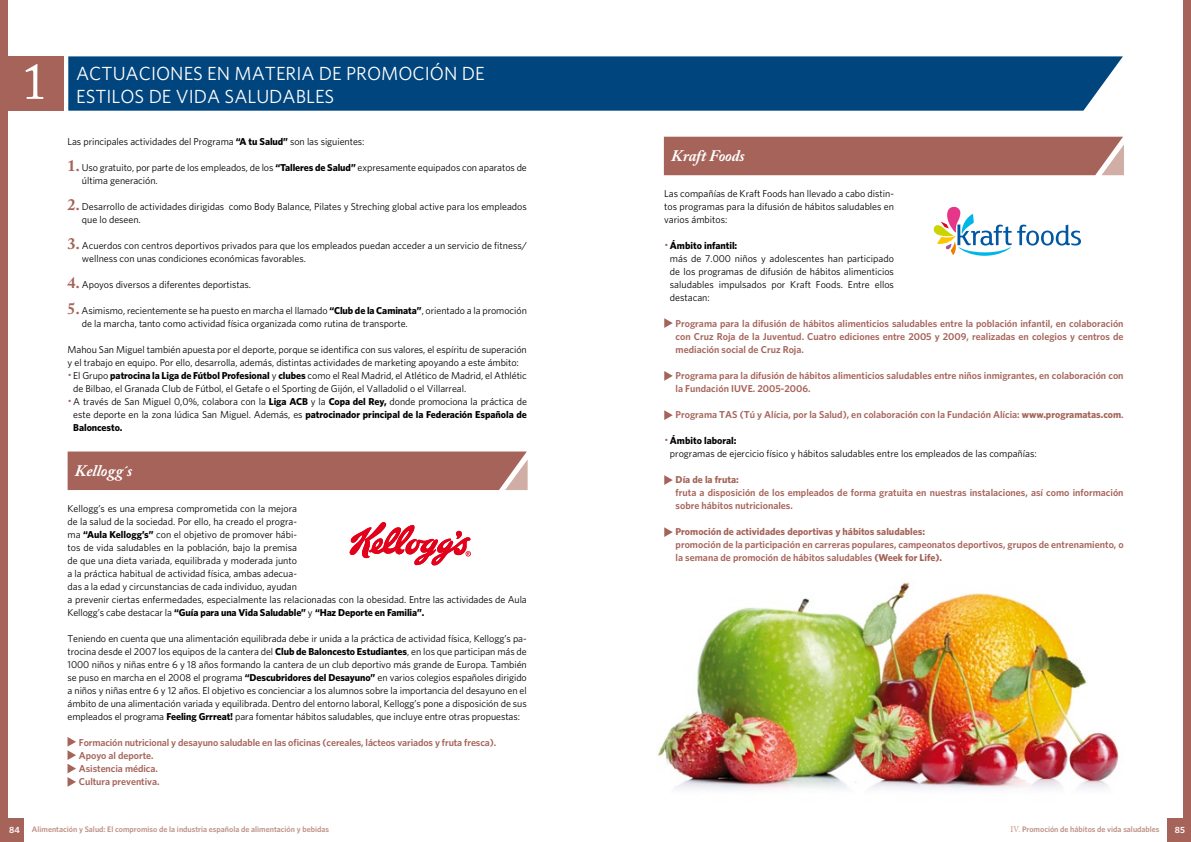
<style>
.page{position:relative;width:1191px;height:842px;background:#fff}
.page>*{position:absolute;margin:0;border:0;box-sizing:border-box;transform-origin:0 0}
.t1{font:51px "Adobe Caslon Pro";color:#fff}
.t2{font:19px "Whitney";color:#fff}
.t3{font:italic 700 16px "Adobe Caslon Pro";color:#fff}
.t4{font:700 14px/26px "Bodoni Std";color:#a56359}
.t5{font:10px/13px "Whitney";letter-spacing:-.005em;color:#000}
.t6{font:600 10px/13px "Whitney";color:#a56359}
.t7{font:700 10px "Whitney";letter-spacing:-.005em;color:#000}
.t8{font:700 10px "Whitney";color:#a56359}
.t9{font:600 9px "Whitney";color:#fff}
.t10{font:600 8px "Whitney";color:#be9084}
.s1{font-weight:700}
.s2{font-family:"Adobe Caslon Pro";font-weight:700;font-size:16px;color:#a56359}
.s3{font-weight:400}
.s4{font-family:"Adobe Caslon Pro";font-weight:400}
</style>
<div class="page">
<div style="left:0;top:0;width:7px;height:842px;background:#a56359"></div>
<div style="left:0;top:818px;width:24px;height:24px;background:#a56359"></div>
<div style="left:1183px;top:0;width:8px;height:842px;background:#a56359"></div>
<div style="left:1167px;top:818px;width:24px;height:24px;background:#a56359"></div>
<div style="left:68px;top:56px;width:1055px;height:55px;background:#00457d"></div>
<div style="left:7px;top:56px;width:57px;height:55px;background:#a56359"></div>
<svg style="left:68px;top:737px;width:8px;height:50px"></svg>
<div style="left:68px;top:451px;width:459px;height:39px;background:#a56359"></div>
<svg style="left:349px;top:522px;width:122px;height:44px"></svg>
<img style="left:657px;top:582px;width:462px;height:208px">
<div style="left:664px;top:137px;width:460px;height:38px;background:#a56359"></div>
<svg style="left:664px;top:318px;width:9px;height:10px"></svg>
<svg style="left:664px;top:410px;width:9px;height:10px"></svg>
<svg style="left:664px;top:371px;width:9px;height:10px"></svg>
<svg style="left:664px;top:475px;width:9px;height:10px"></svg>
<svg style="left:664px;top:527px;width:9px;height:10px"></svg>
<svg style="left:1017px;top:225px;width:64px;height:21px"></svg>
<svg style="left:933px;top:206px;width:78px;height:50px"></svg>
<h1 class="t1" style="left:22px;top:51px;width:27px">1</h1>
<h2 class="t2" style="left:76px;top:62px;width:13px">ACTUACIONES</h2>
<h2 class="t2" style="left:207px;top:62px;width:40px">EN MATERIA</h2>
<h2 class="t2" style="left:319px;top:62px;width:41px">DE PROMOCIÓN</h2>
<h2 class="t2" style="left:462px;top:62px;width:12px">DE</h2>
<h2 class="t2" style="left:76px;top:85px;width:11px">ESTILOS</h2>
<h2 class="t2" style="left:149px;top:85px;width:51px">DE VIDA</h2>
<h2 class="t2" style="left:225px;top:85px;width:12px">SALUDABLES</h2>
<p class="t5" style="left:68px;top:134px;width:298px">Las principales actividades del Programa <span class="s1">“A tu Salud”</span> son las siguientes:</p>
<p class="t5" style="left:82px;top:160px;width:446px;text-indent:-14px"><span class="s2">1.</span> Uso gratuito, por parte de los empleados, de los <span class="s1">“Talleres de Salud”</span> expresamente equipados con aparatos de última generación.</p>
<p class="t5" style="left:82px;top:199px;width:446px;text-indent:-14px"><span class="s2">2.</span> Desarrollo de actividades dirigidas como Body Balance, Pilates y Streching global active para los empleados que lo deseen.</p>
<p class="t5" style="left:82px;top:238px;width:446px;text-indent:-14px"><span class="s2">3.</span> Acuerdos con centros deportivos privados para que los empleados puedan acceder a un servicio de fitness/ wellness con unas condiciones económicas favorables.</p>
<p class="t5" style="left:68px;top:277px;width:185px"><span class="s2">4.</span> Apoyos diversos a diferentes deportistas.</p>
<p class="t5" style="left:82px;top:303px;width:446px;text-indent:-14px"><span class="s2">5.</span> Asimismo, recientemente se ha puesto en marcha el llamado <span class="s1">“Club de la Caminata”</span>, orientado a la promoción de la marcha, tanto como actividad física organizada como rutina de transporte.</p>
<p class="t5" style="left:68px;top:342px;width:461px">Mahou San Miguel también apuesta por el deporte, porque se identifica con sus valores, el espíritu de superación</p>
<p class="t5" style="left:68px;top:355px;width:453px">y el trabajo en equipo. Por ello, desarrolla, además, distintas actividades de marketing apoyando a este ámbito:</p>
<p class="t5" style="left:73px;top:368px;width:455px">El Grupo <span class="s1">patrocina la Liga de Fútbol Profesional</span> y <span class="s1">clubes</span> como el Real Madrid, el Atlético de Madrid, el Athlétic</p>
<p class="t5" style="left:73px;top:381px;width:394px">de Bilbao, el Granada Club de Fútbol, el Getafe o el Sporting de Gijón, el Valladolid o el Villarreal.</p>
<p class="t5" style="left:73px;top:394px;width:455px">A través de San Miguel 0,0%, colabora con la <span class="s1">Liga ACB</span> y la <span class="s1">Copa del Rey,</span> donde promociona la práctica de</p>
<p class="t7" style="left:73px;top:408px;width:455px"><span class="s3">este deporte en la zona lúdica San Miguel. Además, es</span> patrocinador principal de la Federación Española de</p>
<p class="t7" style="left:73px;top:421px;width:51px">Baloncesto.</p>
<h3 class="t4" style="left:67px;top:360px;width:6px">· ·</h3>
<h3 class="t3" style="left:75px;top:461px;width:59px">Kellogg´s</h3>
<p class="t5" style="left:68px;top:502px;width:461px">Kellogg’s es una empresa comprometida con la mejora<br>de la salud de la sociedad. Por ello, ha creado el progra-<br>ma <span class="s1">“Aula Kellogg’s”</span> con el objetivo de promover hábi-<br>tos de vida saludables en la población, bajo la premisa<br>de que una dieta variada, equilibrada y moderada junto<br>a la práctica habitual de actividad física, ambas adecua-<br>das a la edad y circunstancias de cada individuo, ayudan<br>a prevenir ciertas enfermedades, especialmente las relacionadas con la obesidad. Entre las actividades de Aula Kellogg’s cabe destacar la <span class="s1">“Guía para una Vida Saludable”</span> y <span class="s1">“Haz Deporte en Familia”.</span></p>
<p class="t5" style="left:68px;top:632px;width:461px;text-align:justify">Teniendo en cuenta que una alimentación equilibrada debe ir unida a la práctica de actividad física, Kellogg’s pa&shy;trocina desde el 2007 los equipos de la cantera del <span class="s1">Club de Baloncesto Estudiantes</span>, en los que participan más de 1000 niños y niñas entre 6 y 18 años formando la cantera de un club deportivo más grande de Europa. También se puso en marcha en el 2008 el programa <span class="s1">“Descubridores del Desayuno”</span> en varios colegios españoles dirigido a niños y niñas entre 6 y 12 años. El objetivo es concienciar a los alumnos sobre la importancia del desayuno en el ámbito de una alimentación variada y equilibrada. Dentro del entorno laboral, Kellogg’s pone a disposición de sus empleados el programa <span class="s1">Feeling Grrreat!</span> para fomentar hábitos saludables, que incluye entre otras propuestas:</p>
<p class="t6" style="left:79px;top:736px;width:419px">Formación nutricional y desayuno saludable en las oficinas (cereales, lácteos variados y fruta fresca).<br>Apoyo al deporte.<br>Asistencia médica.<br>Cultura preventiva.</p>
<h3 class="t3" style="left:671px;top:146px;width:75px">Kraft Foods</h3>
<p class="t5" style="left:664px;top:187px;width:231px;text-align:justify">Las compañías de Kraft Foods han llevado a cabo distin&shy;tos programas para la difusión de hábitos saludables en varios ámbitos:</p>
<p class="t7" style="left:670px;top:239px;width:69px">Ámbito infantil:</p>
<p class="t5" style="left:670px;top:252px;width:225px;text-align:justify">más de 7.000 niños y adolescentes han participado de los programas de difusión de hábitos alimenticios saludables impulsados por Kraft Foods. Entre ellos destacan:</p>
<p class="t6" style="left:675px;top:317px;width:449px;text-align:justify">Programa para la difusión de hábitos alimenticios saludables entre la población infantil, en colaboración con Cruz Roja de la Juventud. Cuatro ediciones entre 2005 y 2009, realizadas en colegios y centros de mediación social de Cruz Roja.</p>
<p class="t6" style="left:675px;top:369px;width:449px">Programa para la difusión de hábitos alimenticios saludables entre niños inmigrantes, en colaboración con la Fundación IUVE. 2005-2006.</p>
<p class="t6" style="left:675px;top:408px;width:449px">Programa TAS (Tú y Alícia, por la Salud), en colaboración con la Fundación Alícia: <span class="s1">www.programatas.com</span>.</p>
<p class="t7" style="left:670px;top:434px;width:68px">Ámbito laboral:</p>
<p class="t5" style="left:670px;top:447px;width:368px">programas de ejercicio físico y hábitos saludables entre los empleados de las compañías:</p>
<p class="t8" style="left:675px;top:473px;width:65px">Día de la fruta:</p>
<p class="t6" style="left:675px;top:486px;width:449px">fruta a disposición de los empleados de forma gratuita en nuestras instalaciones, así como información sobre hábitos nutricionales.</p>
<p class="t8" style="left:675px;top:525px;width:251px">Promoción de actividades deportivas y hábitos saludables:</p>
<p class="t6" style="left:675px;top:538px;width:449px">promoción de la participación en carreras populares, campeonatos deportivos, grupos de entrenamiento, o la semana de promoción de hábitos saludables <span class="s1">(Week for Life).</span></p>
<h3 class="t4" style="left:664px;top:230px;width:6px">·</h3>
<h3 class="t4" style="left:664px;top:425px;width:6px">·</h3>
<p class="t9" style="left:9px;top:825px;width:12px">84</p>
<p class="t10" style="left:32px;top:825px;width:299px">Alimentación y Salud: El compromiso de la industria española de alimentación y bebidas</p>
<p class="t10" style="left:1010px;top:825px;width:150px"><span class="s4">IV.</span> Promoción de hábitos de vida saludables</p>
<p class="t9" style="left:1175px;top:825px;width:12px">85</p>
</div>
